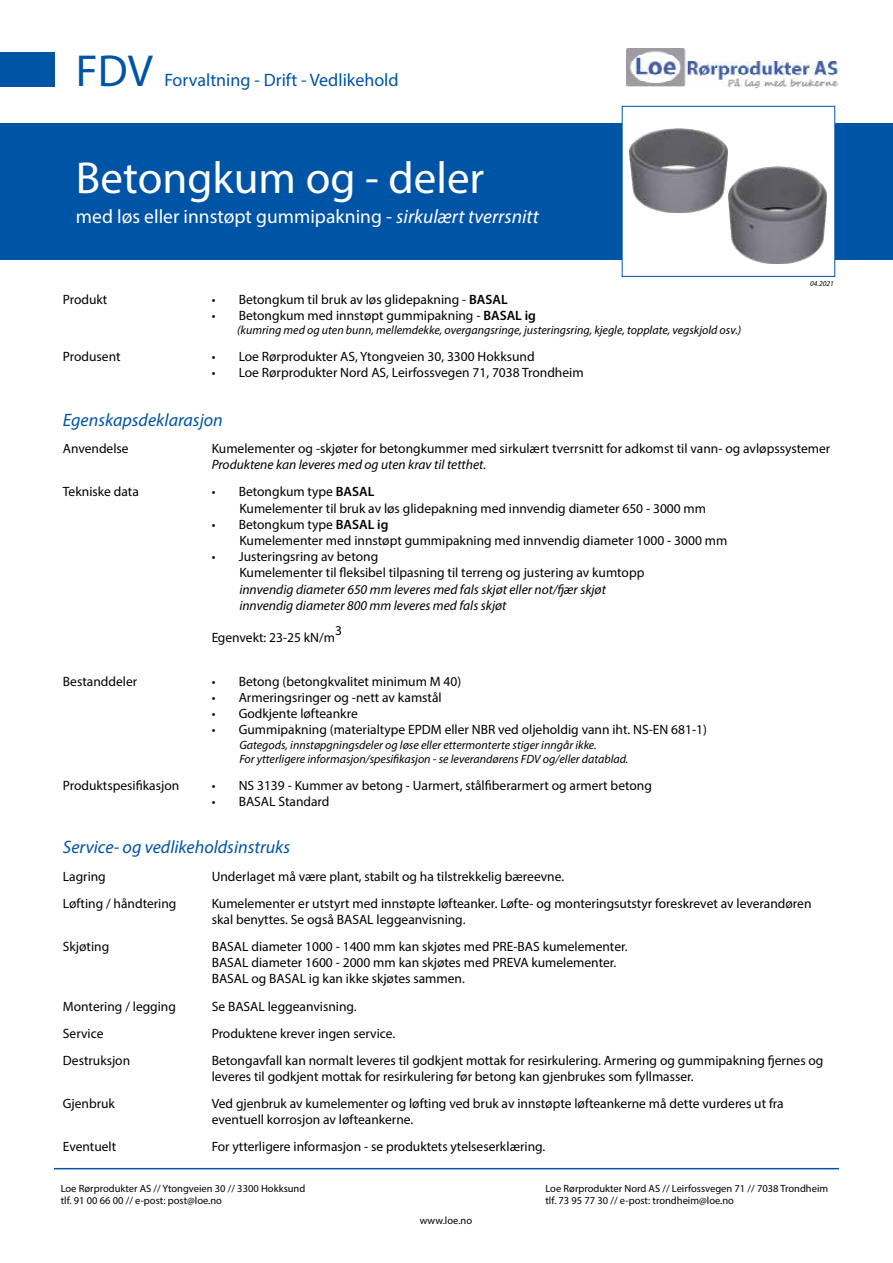
<style>
.page{position:relative;width:893px;height:1263px;background:#fff}
.page>*{position:absolute;margin:0;border:0;box-sizing:border-box;transform-origin:0 0}
.t1{font:45px "Myriad Pro";color:#fff}
.t2{font:45px "Myriad Pro";color:#0054a6}
.t3{font:19.5px "Myriad Pro";color:#fff}
.t4{font:italic 18px "Myriad Pro";color:#0054a6}
.t5{font:18px "Myriad Pro";color:#0054a6}
.t6{font:13.5px/16.2px "Myriad Pro";color:#000}
.t7{font:italic 13.5px/16.2px "Myriad Pro";color:#000}
.t8{font:italic 12px/14.4px "Myriad Pro";color:#000}
.t9{font:10.5px/12.6px "Myriad Pro";color:#000}
.t10{font:italic 7.5px "Myriad Pro";color:#000}
.s1{font-style:italic}
.s2{font-weight:600}
</style>
<div class="page">
<img style="left:626px;top:49px;width:213px;height:40px">
<div style="left:0;top:52px;width:55px;height:34px;background:#0054a6"></div>
<hr style="left:54px;top:1168px;width:785px;height:1px;background:#0054a6">
<div style="left:0;top:123px;width:893px;height:136px;background:#0054a6"></div>
<div style="left:622px;top:106px;width:213px;height:170px;background:#fff"></div>
<img style="left:728px;top:167px;width:98px;height:97px">
<div style="left:622px;top:106px;width:213px;height:171px;border:1px solid #0054a6"></div>
<img style="left:630px;top:129px;width:98px;height:83px">
<h1 class="t2" style="left:76px;top:43px;width:78px">FDV</h1>
<h3 class="t5" style="left:164px;top:69px;width:236px">Forvaltning - Drift - Vedlikehold</h3>
<h1 class="t1" style="left:76px;top:150px;width:410px">Betongkum og - deler</h1>
<h2 class="t3" style="left:76px;top:205px;width:464px">med løs eller innstøpt gummipakning - <span class="s1">sirkulært tverrsnitt</span></h2>
<p class="t6" style="left:63px;top:291px;width:46px">Produkt</p>
<p class="t6" style="left:212px;top:291px;width:298px">• Betongkum til bruk av løs glidepakning - <span class="s2">BASAL</span></p>
<p class="t6" style="left:212px;top:307px;width:326px">• Betongkum med innstøpt gummipakning - <span class="s2">BASAL ig</span></p>
<p class="t8" style="left:237px;top:323px;width:506px">(kumring med og uten bunn, mellemdekke, overgangsringe, justeringsring, kjegle, topplate, vegskjold osv.)</p>
<p class="t6" style="left:63px;top:348px;width:59px">Produsent</p>
<p class="t6" style="left:212px;top:348px;width:324px">• Loe Rørprodukter AS, Ytongveien 30, 3300 Hokksund</p>
<p class="t6" style="left:212px;top:365px;width:373px">• Loe Rørprodukter Nord AS, Leirfossvegen 71, 7038 Trondheim</p>
<p class="t10" style="left:810px;top:279px;width:25px">04.2021</p>
<h3 class="t4" style="left:63px;top:409px;width:161px">Egenskapsdeklarasjon</h3>
<p class="t6" style="left:63px;top:440px;width:67px">Anvendelse</p>
<p class="t6" style="left:212px;top:440px;width:620px">Kumelementer og -skjøter for betongkummer med sirkulært tverrsnitt for adkomst til vann- og avløpssystemer</p>
<p class="t7" style="left:212px;top:456px;width:276px">Produktene kan leveres med og uten krav til tetthet.</p>
<p class="t6" style="left:63px;top:484px;width:78px">Tekniske data</p>
<p class="t6" style="left:239px;top:484px;width:468px;text-indent:-28px">• Betongkum type <span class="s2">BASAL<br></span>Kumelementer til bruk av løs glidepakning med innvendig diameter 650 - 3000 mm</p>
<p class="t6" style="left:239px;top:516px;width:489px;text-indent:-28px">• Betongkum type <span class="s2">BASAL ig<br></span>Kumelementer med innstøpt gummipakning med innvendig diameter 1000 - 3000 mm</p>
<p class="t6" style="left:239px;top:548px;width:407px;text-indent:-28px">• Justeringsring av betong<br>Kumelementer til fleksibel tilpasning til terreng og justering av kumtopp</p>
<p class="t7" style="left:239px;top:581px;width:368px">innvendig diameter 650 mm leveres med fals skjøt eller not/fjær skjøt innvendig diameter 800 mm leveres med fals skjøt</p>
<p class="t6" style="left:212px;top:629px;width:125px">Egenvekt: 23-25 kN/m</p>
<p class="t6" style="left:335px;top:622px;width:8px">3</p>
<p class="t6" style="left:63px;top:673px;width:76px">Bestanddeler</p>
<p class="t6" style="left:212px;top:673px;width:251px">• Betong (betongkvalitet minimum M 40)</p>
<p class="t6" style="left:212px;top:689px;width:232px">• Armeringsringer og -nett av kamstål</p>
<p class="t6" style="left:212px;top:705px;width:148px">• Godkjente løfteankre</p>
<p class="t6" style="left:212px;top:721px;width:497px">• Gummipakning (materialtype EPDM eller NBR ved oljeholdig vann iht. NS-EN 681-1)</p>
<p class="t8" style="left:239px;top:737px;width:391px">Gategods, innstøpgningsdeler og løse eller ettermonterte stiger inngår ikke.<br>For ytterligere informasjon/spesifikasjon - se leverandørens FDV og/eller datablad.</p>
<p class="t6" style="left:63px;top:777px;width:118px">Produktspesifikasjon</p>
<p class="t6" style="left:212px;top:777px;width:442px">• NS 3139 - Kummer av betong - Uarmert, stålfiberarmert og armert betong</p>
<p class="t6" style="left:212px;top:793px;width:119px">• BASAL Standard</p>
<h3 class="t4" style="left:63px;top:836px;width:229px">Service- og vedlikeholdsinstruks</h3>
<p class="t6" style="left:63px;top:868px;width:45px">Lagring</p>
<p class="t6" style="left:212px;top:868px;width:354px">Underlaget må være plant, stabilt og ha tilstrekkelig bæreevne.</p>
<p class="t6" style="left:63px;top:895px;width:115px">Løfting / håndtering</p>
<p class="t6" style="left:212px;top:895px;width:601px">Kumelementer er utstyrt med innstøpte løfteanker. Løfte- og monteringsutstyr foreskrevet av leverandøren skal benyttes. Se også BASAL leggeanvisning.</p>
<p class="t6" style="left:63px;top:938px;width:48px">Skjøting</p>
<p class="t6" style="left:212px;top:938px;width:417px">BASAL diameter 1000 - 1400 mm kan skjøtes med PRE-BAS kumelementer.<br>BASAL diameter 1600 - 2000 mm kan skjøtes med PREVA kumelementer.<br>BASAL og BASAL ig kan ikke skjøtes sammen.</p>
<p class="t6" style="left:63px;top:998px;width:115px">Montering / legging</p>
<p class="t6" style="left:212px;top:998px;width:147px">Se BASAL leggeanvisning.</p>
<p class="t6" style="left:63px;top:1025px;width:42px">Service</p>
<p class="t6" style="left:212px;top:1025px;width:185px">Produktene krever ingen service.</p>
<p class="t6" style="left:63px;top:1052px;width:69px">Destruksjon</p>
<p class="t6" style="left:212px;top:1052px;width:613px">Betongavfall kan normalt leveres til godkjent mottak for resirkulering. Armering og gummipakning fjernes og leveres til godkjent mottak for resirkulering før betong kan gjenbrukes som fyllmasser.</p>
<p class="t6" style="left:63px;top:1095px;width:54px">Gjenbruk</p>
<p class="t6" style="left:212px;top:1095px;width:574px">Ved gjenbruk av kumelementer og løfting ved bruk av innstøpte løfteankerne må dette vurderes ut fra eventuell korrosjon av løfteankerne.</p>
<p class="t6" style="left:63px;top:1139px;width:55px">Eventuelt</p>
<p class="t6" style="left:212px;top:1139px;width:335px">For ytterligere informasjon - se produktets ytelseserklæring.</p>
<p class="t9" style="left:61px;top:1182px;width:246px">Loe Rørprodukter AS // Ytongveien 30 // 3300 Hokksund tlf. 91 00 66 00 // e-post: post@loe.no</p>
<p class="t9" style="left:545px;top:1182px;width:284px">Loe Rørprodukter Nord AS // Leirfossvegen 71 // 7038 Trondheim tlf. 73 95 77 30 // e-post: trondheim@loe.no</p>
<p class="t9" style="left:420px;top:1214px;width:54px">www.loe.no</p>
</div>
